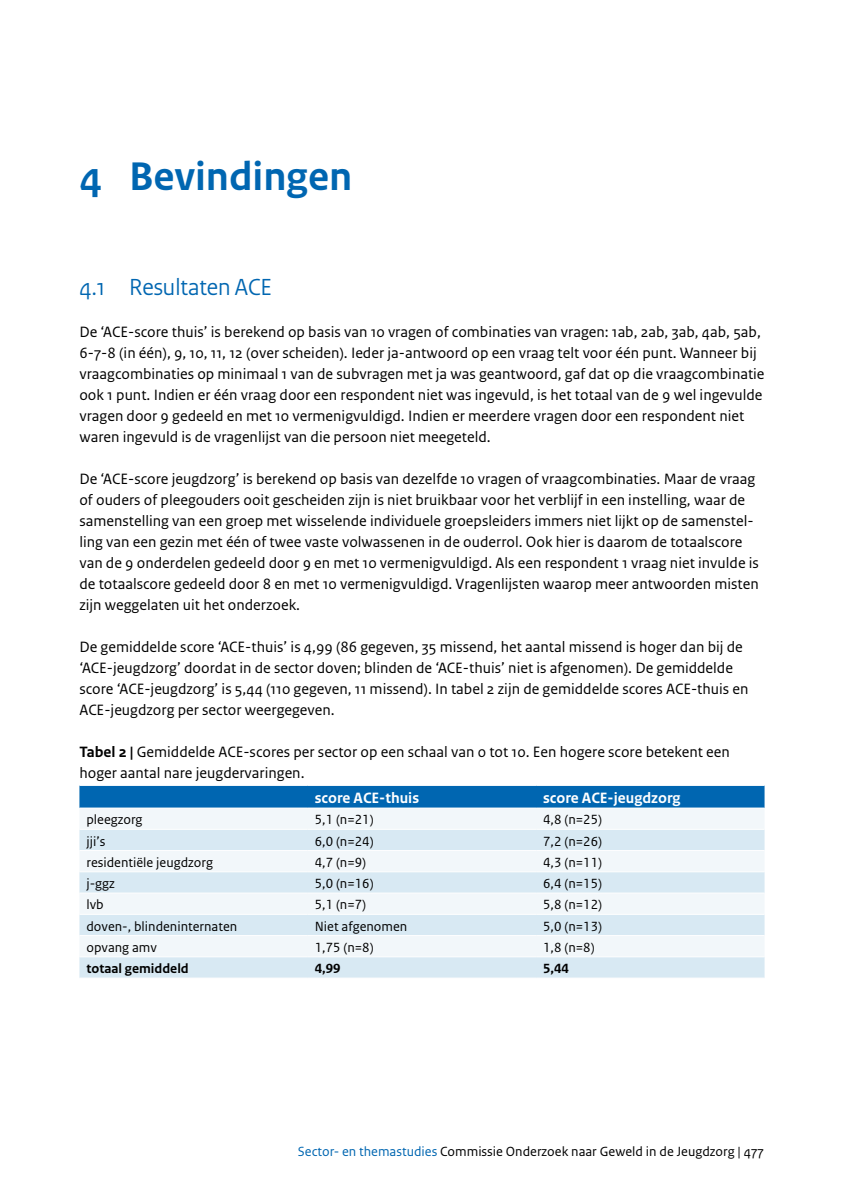
<style>
.page{position:relative;width:844px;height:1191px;background:#fff}
.page>*{position:absolute;margin:0;border:0;box-sizing:border-box;transform-origin:0 0}
.Kop_H12{font:700 42px "Rijksoverheid Sans Text";color:#0066b1}
.Paragraafkop_H12{font:24.5px "Rijksoverheid Sans Heading";color:#0066b1}
._10_RO_Broodtekst_Sa{font:15.75px/21px "Rijksoverheid Sans Text";color:#000}
._30_RO_Tabel_Kop{font:700 15.75px "Rijksoverheid Sans Text";color:#fff}
._32_RO_Tabel_Broodte{font:14px "Rijksoverheid Sans Text";color:#000}
._32_RO_Tabel_Broodte-2{font:700 14px "Rijksoverheid Sans Text";color:#000}
.s1{font-weight:700}
.s2{color:#0066b1}
</style>
<div class="page">
<div style="left:79px;top:786px;width:685px;height:21px;background:#0066b1"></div>
<div style="left:80px;top:809px;width:684px;height:20px;background:#f2f7fa"></div>
<svg style="left:79px;top:830px;width:685px;height:147px;fill:#d8e9f3"></svg>
<hr style="left:79px;top:850px;width:229px;height:1px;background:#fff">
<hr style="left:308px;top:850px;width:228px;height:1px;background:#fff">
<hr style="left:536px;top:850px;width:228px;height:1px;background:#fff">
<hr style="left:79px;top:871px;width:229px;height:1px;background:#fff">
<hr style="left:308px;top:871px;width:228px;height:1px;background:#fff">
<hr style="left:536px;top:871px;width:228px;height:1px;background:#fff">
<hr style="left:79px;top:892px;width:229px;height:1px;background:#fff">
<hr style="left:308px;top:892px;width:228px;height:1px;background:#fff">
<hr style="left:536px;top:892px;width:228px;height:1px;background:#fff">
<hr style="left:79px;top:914px;width:229px;height:1px;background:#fff">
<hr style="left:308px;top:914px;width:228px;height:1px;background:#fff">
<hr style="left:536px;top:914px;width:228px;height:1px;background:#fff">
<hr style="left:79px;top:935px;width:229px;height:1px;background:#fff">
<hr style="left:308px;top:935px;width:228px;height:1px;background:#fff">
<hr style="left:536px;top:935px;width:228px;height:1px;background:#fff">
<hr style="left:79px;top:956px;width:229px;height:1px;background:#fff">
<hr style="left:308px;top:956px;width:228px;height:1px;background:#fff">
<hr style="left:536px;top:956px;width:228px;height:1px;background:#fff">
<h2 class="Kop_H12" style="left:79px;top:152px;width:274px">4 Bevindingen</h2>
<h3 class="Paragraafkop_H12" style="left:79px;top:273px;width:194px">4.1 Resultaten ACE</h3>
<p class="_10_RO_Broodtekst_Sa" style="left:79px;top:321px;width:686px">De ‘ACE-score thuis’ is berekend op basis van 10 vragen of combinaties van vragen: 1ab, 2ab, 3ab, 4ab, 5ab, 6-7-8 (in één), 9, 10, 11, 12 (over scheiden). Ieder ja-antwoord op een vraag telt voor één punt. Wanneer bij vraagcombinaties op minimaal 1 van de subvragen met ja was geantwoord, gaf dat op die vraagcombinatie ook 1 punt. Indien er één vraag door een respondent niet was ingevuld, is het totaal van de 9 wel ingevulde vragen door 9 gedeeld en met 10 vermenigvuldigd. Indien er meerdere vragen door een respondent niet waren ingevuld is de vragenlijst van die persoon niet meegeteld.</p>
<p class="_10_RO_Broodtekst_Sa" style="left:79px;top:468px;width:681px">De ‘ACE-score jeugdzorg’ is berekend op basis van dezelfde 10 vragen of vraagcombinaties. Maar de vraag of ouders of pleegouders ooit gescheiden zijn is niet bruikbaar voor het verblijf in een instelling, waar de samenstelling van een groep met wisselende individuele groepsleiders immers niet lijkt op de samenstel&shy;ling van een gezin met één of twee vaste volwassenen in de ouderrol. Ook hier is daarom de totaalscore van de 9 onderdelen gedeeld door 9 en met 10 vermenigvuldigd. Als een respondent 1 vraag niet invulde is de totaalscore gedeeld door 8 en met 10 vermenigvuldigd. Vragenlijsten waarop meer antwoorden misten zijn weggelaten uit het onderzoek.</p>
<p class="_10_RO_Broodtekst_Sa" style="left:79px;top:636px;width:670px">De gemiddelde score ‘ACE-thuis’ is 4,99 (86 gegeven, 35 missend, het aantal missend is hoger dan bij de ‘ACE-jeugdzorg’ doordat in de sector doven; blinden de ‘ACE-thuis’ niet is afgenomen). De gemiddelde score ‘ACE-jeugdzorg’ is 5,44 (110 gegeven, 11 missend). In tabel 2 zijn de gemiddelde scores ACE-thuis en ACE-jeugdzorg per sector weergegeven.</p>
<p class="_10_RO_Broodtekst_Sa" style="left:79px;top:741px;width:651px"><span class="s1">Tabel 2 |</span> Gemiddelde ACE-scores per sector op een schaal van 0 tot 10. Een hogere score betekent een hoger aantal nare jeugdervaringen.</p>
<p class="_30_RO_Tabel_Kop" style="left:315px;top:789px;width:106px">score ACE-thuis</p>
<p class="_30_RO_Tabel_Kop" style="left:543px;top:789px;width:139px">score ACE-jeugdzorg</p>
<p class="_32_RO_Tabel_Broodte" style="left:86px;top:811px;width:58px">pleegzorg</p>
<p class="_32_RO_Tabel_Broodte" style="left:315px;top:811px;width:60px">5,1 (n=21)</p>
<p class="_32_RO_Tabel_Broodte" style="left:543px;top:811px;width:60px">4,8 (n=25)</p>
<p class="_32_RO_Tabel_Broodte" style="left:86px;top:833px;width:21px">jji’s</p>
<p class="_32_RO_Tabel_Broodte" style="left:315px;top:833px;width:60px">6,0 (n=24)</p>
<p class="_32_RO_Tabel_Broodte" style="left:543px;top:833px;width:60px">7,2 (n=26)</p>
<p class="_32_RO_Tabel_Broodte" style="left:86px;top:854px;width:128px">residentiële jeugdzorg</p>
<p class="_32_RO_Tabel_Broodte" style="left:315px;top:854px;width:53px">4,7 (n=9)</p>
<p class="_32_RO_Tabel_Broodte" style="left:543px;top:854px;width:60px">4,3 (n=11)</p>
<p class="_32_RO_Tabel_Broodte" style="left:86px;top:875px;width:30px">j-ggz</p>
<p class="_32_RO_Tabel_Broodte" style="left:315px;top:875px;width:60px">5,0 (n=16)</p>
<p class="_32_RO_Tabel_Broodte" style="left:543px;top:875px;width:60px">6,4 (n=15)</p>
<p class="_32_RO_Tabel_Broodte" style="left:86px;top:896px;width:19px">lvb</p>
<p class="_32_RO_Tabel_Broodte" style="left:315px;top:896px;width:53px">5,1 (n=7)</p>
<p class="_32_RO_Tabel_Broodte" style="left:543px;top:896px;width:60px">5,8 (n=12)</p>
<p class="_32_RO_Tabel_Broodte" style="left:86px;top:918px;width:152px">doven-, blindeninternaten</p>
<p class="_32_RO_Tabel_Broodte" style="left:315px;top:918px;width:94px">Niet afgenomen</p>
<p class="_32_RO_Tabel_Broodte" style="left:543px;top:918px;width:60px">5,0 (n=13)</p>
<p class="_32_RO_Tabel_Broodte" style="left:86px;top:939px;width:72px">opvang amv</p>
<p class="_32_RO_Tabel_Broodte" style="left:315px;top:939px;width:60px">1,75 (n=8)</p>
<p class="_32_RO_Tabel_Broodte" style="left:543px;top:939px;width:53px">1,8 (n=8)</p>
<p class="_32_RO_Tabel_Broodte-2" style="left:86px;top:960px;width:104px">totaal gemiddeld</p>
<p class="_32_RO_Tabel_Broodte-2" style="left:315px;top:960px;width:27px">4,99</p>
<p class="_32_RO_Tabel_Broodte-2" style="left:543px;top:960px;width:27px">5,44</p>
<p class="_32_RO_Tabel_Broodte" style="left:298px;top:1143px;width:467px"><span class="s2">Sector- en themastudies</span> Commissie Onderzoek naar Geweld in de Jeugdzorg | 477</p>
</div>
